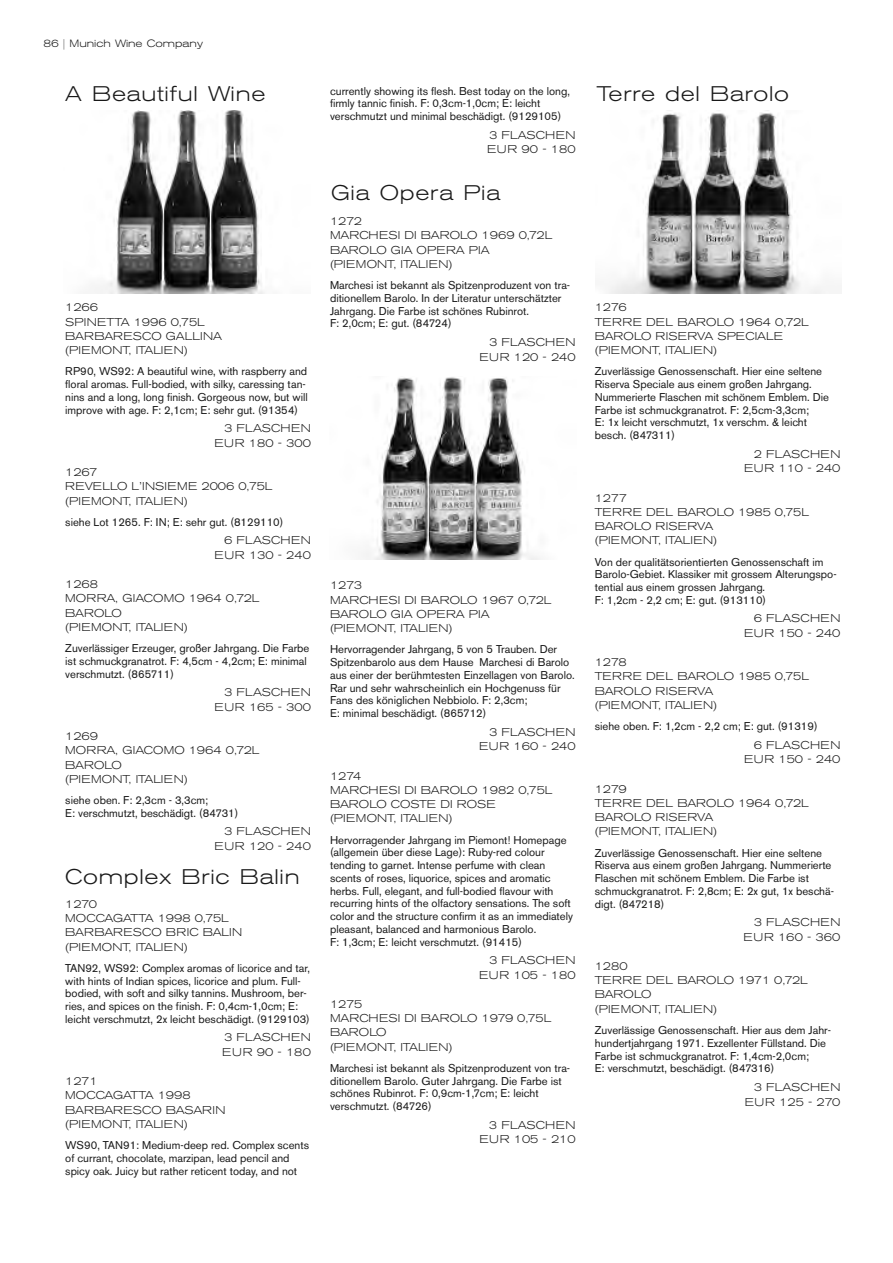
<style>
.page{position:relative;width:893px;height:1263px;background:#fff}
.page>*{position:absolute;margin:0;border:0;box-sizing:border-box;transform-origin:0 0}
.t1{font:300 expanded 21px "Akzidenz Grotesk BE";letter-spacing:.035em;color:#191919}
.t2{font:11.25px/12.8px "Akzidenz Grotesk BE";color:#191919}
.t3{font:300 expanded 11.25px/14.2px "Akzidenz Grotesk BE";letter-spacing:.015em;color:#191919}
.t4{font:300 expanded 11.25px/14.2px "Akzidenz Grotesk BE";letter-spacing:-.005em;color:#191919}
.t5{font:300 expanded 10.5px "Akzidenz Grotesk BE";color:#191919}
.s1{color:#757575}
</style>
<div class="page">
<svg style="left:94px;top:111px;width:171px;height:183px"></svg>
<svg style="left:363px;top:377px;width:177px;height:183px"></svg>
<svg style="left:609px;top:112px;width:216px;height:182px"></svg>
<p class="t5" style="left:43px;top:40px;width:161px">86 <span class="s1">|</span> Munich Wine Company</p>
<h1 class="t1" style="left:65px;top:87px;width:202px">A Beautiful Wine</h1>
<p class="t3" style="left:65px;top:301px;width:158px">1266<br>SPINETTA 1996 0,75L<br>BARBARESCO GALLINA (PIEMONT, ITALIEN)</p>
<p class="t2" style="left:65px;top:366px;width:244px">RP90, WS92: A beautiful wine, with raspberry and floral aromas. Full-bodied, with silky, caressing tan&shy;nins and a long, long finish. Gorgeous now, but will improve with age. F: 2,1cm; E: sehr gut. (91354)</p>
<p class="t3" style="left:214px;top:422px;width:98px;line-height:14.7px;text-align:right">3 FLASCHEN<br>EUR 180 - 300</p>
<p class="t3" style="left:65px;top:466px;width:209px">1267<br>REVELLO L’INSIEME 2006 0,75L (PIEMONT, ITALIEN)</p>
<p class="t2" style="left:65px;top:517px;width:220px">siehe Lot 1265. F: IN; E: sehr gut. (8129110)</p>
<p class="t3" style="left:215px;top:534px;width:98px;line-height:14.7px;text-align:right">6 FLASCHEN<br>EUR 130 - 240</p>
<p class="t3" style="left:65px;top:578px;width:196px">1268<br>MORRA, GIACOMO 1964 0,72L<br>BAROLO<br>(PIEMONT, ITALIEN)</p>
<p class="t2" style="left:65px;top:643px;width:246px">Zuverlässiger Erzeuger, großer Jahrgang. Die Farbe ist schmuckgranatrot. F: 4,5cm - 4,2cm; E: minimal verschmutzt. (865711)</p>
<p class="t3" style="left:215px;top:686px;width:98px;line-height:14.7px;text-align:right">3 FLASCHEN<br>EUR 165 - 300</p>
<p class="t3" style="left:65px;top:730px;width:196px">1269<br>MORRA, GIACOMO 1964 0,72L<br>BAROLO<br>(PIEMONT, ITALIEN)</p>
<p class="t2" style="left:65px;top:795px;width:174px">siehe oben. F: 2,3cm - 3,3cm;<br>E: verschmutzt, beschädigt. (84731)</p>
<p class="t3" style="left:215px;top:825px;width:98px;line-height:14.7px;text-align:right">3 FLASCHEN<br>EUR 120 - 240</p>
<h1 class="t1" style="left:65px;top:869px;width:236px">Complex Bric Balin</h1>
<p class="t4" style="left:65px;top:898px;width:179px">1270<br>MOCCAGATTA 1998 0,75L<br>BARBARESCO BRIC BALIN (PIEMONT, ITALIEN)</p>
<p class="t2" style="left:65px;top:963px;width:246px">TAN92, WS92: Complex aromas of licorice and tar, with hints of Indian spices, licorice and plum. Full&shy;bodied, with soft and silky tannins. Mushroom, ber&shy;ries, and spices on the finish. F: 0,4cm-1,0cm; E: leicht verschmutzt, 2x leicht beschädigt. (9129103)</p>
<p class="t3" style="left:222px;top:1031px;width:90px;line-height:14.7px">3 FLASCHEN<br>EUR 90 - 180</p>
<p class="t4" style="left:65px;top:1075px;width:162px">1271<br>MOCCAGATTA 1998<br>BARBARESCO BASARIN (PIEMONT, ITALIEN)</p>
<p class="t2" style="left:65px;top:1140px;width:245px">WS90, TAN91: Medium-deep red. Complex scents of currant, chocolate, marzipan, lead pencil and spicy oak. Juicy but rather reticent today, and not</p>
<p class="t2" style="left:330px;top:85px;width:241px">currently showing its flesh. Best today on the long, firmly tannic finish. F: 0,3cm-1,0cm; E: leicht verschmutzt und minimal beschädigt. (9129105)</p>
<p class="t3" style="left:487px;top:128px;width:90px;line-height:14.7px">3 FLASCHEN<br>EUR 90 - 180</p>
<h1 class="t1" style="left:331px;top:185px;width:171px">Gia Opera Pia</h1>
<p class="t3" style="left:330px;top:215px;width:224px">1272<br>MARCHESI DI BAROLO 1969 0,72L<br>BAROLO GIA OPERA PIA (PIEMONT, ITALIEN)</p>
<p class="t2" style="left:330px;top:280px;width:242px">Marchesi ist bekannt als Spitzenproduzent von tra&shy;ditionellem Barolo. In der Literatur unterschätzter Jahrgang. Die Farbe ist schönes Rubinrot.<br>F: 2,0cm; E: gut. (84724)</p>
<p class="t3" style="left:479px;top:336px;width:98px;line-height:14.7px;text-align:right">3 FLASCHEN<br>EUR 120 - 240</p>
<p class="t3" style="left:330px;top:579px;width:223px">1273<br>MARCHESI DI BAROLO 1967 0,72L<br>BAROLO GIA OPERA PIA (PIEMONT, ITALIEN)</p>
<p class="t2" style="left:330px;top:644px;width:246px">Hervorragender Jahrgang, 5 von 5 Trauben. Der Spitzenbarolo aus dem Hause Marchesi di Barolo aus einer der berühmtesten Einzellagen von Barolo.<br>Rar und sehr wahrscheinlich ein Hochgenuss für Fans des königlichen Nebbiolo. F: 2,3cm;<br>E: minimal beschädigt. (865712)</p>
<p class="t3" style="left:479px;top:725px;width:98px;line-height:14.7px;text-align:right">3 FLASCHEN<br>EUR 160 - 240</p>
<p class="t3" style="left:330px;top:769px;width:224px">1274<br>MARCHESI DI BAROLO 1982 0,75L<br>BAROLO COSTE DI ROSE (PIEMONT, ITALIEN)</p>
<p class="t2" style="left:330px;top:834px;width:244px">Hervorragender Jahrgang im Piemont! Homepage (allgemein über diese Lage): Ruby-red colour tending to garnet. Intense perfume with clean scents of roses, liquorice, spices and aromatic herbs. Full, elegant, and full-bodied flavour with recurring hints of the olfactory sensations. The soft color and the structure confirm it as an immediately pleasant, balanced and harmonious Barolo.<br>F: 1,3cm; E: leicht verschmutzt. (91415)</p>
<p class="t3" style="left:479px;top:954px;width:98px;line-height:14.7px;text-align:right">3 FLASCHEN<br>EUR 105 - 180</p>
<p class="t4" style="left:330px;top:998px;width:223px">1275<br>MARCHESI DI BAROLO 1979 0,75L<br>BAROLO<br>(PIEMONT, ITALIEN)</p>
<p class="t2" style="left:330px;top:1063px;width:242px">Marchesi ist bekannt als Spitzenproduzent von tra&shy;ditionellem Barolo. Guter Jahrgang. Die Farbe ist schönes Rubinrot. F: 0,9cm-1,7cm; E: leicht verschmutzt. (84726)</p>
<p class="t3" style="left:479px;top:1118px;width:98px;line-height:14.7px;text-align:right">3 FLASCHEN<br>EUR 105 - 210</p>
<h1 class="t1" style="left:597px;top:87px;width:194px">Terre del Barolo</h1>
<p class="t3" style="left:595px;top:301px;width:216px">1276<br>TERRE DEL BAROLO 1964 0,72L<br>BAROLO RISERVA SPECIALE (PIEMONT, ITALIEN)</p>
<p class="t2" style="left:595px;top:366px;width:236px">Zuverlässige Genossenschaft. Hier eine seltene Riserva Speciale aus einem großen Jahrgang.<br>Nummerierte Flaschen mit schönem Emblem. Die Farbe ist schmuckgranatrot. F: 2,5cm-3,3cm;<br>E: 1x leicht verschmutzt, 1x verschm. &amp; leicht besch. (847311)</p>
<p class="t3" style="left:744px;top:447px;width:98px;line-height:14.7px;text-align:right">2 FLASCHEN<br>EUR 110 - 240</p>
<p class="t3" style="left:595px;top:491px;width:216px">1277<br>TERRE DEL BAROLO 1985 0,75L<br>BAROLO RISERVA<br>(PIEMONT, ITALIEN)</p>
<p class="t2" style="left:595px;top:556px;width:243px">Von der qualitätsorientierten Genossenschaft im Barolo-Gebiet. Klassiker mit grossem Alterungspo&shy;tential aus einem grossen Jahrgang.<br>F: 1,2cm - 2,2 cm; E: gut. (913110)</p>
<p class="t3" style="left:744px;top:612px;width:98px;line-height:14.7px;text-align:right">6 FLASCHEN<br>EUR 150 - 240</p>
<p class="t3" style="left:595px;top:656px;width:216px">1278<br>TERRE DEL BAROLO 1985 0,75L<br>BAROLO RISERVA<br>(PIEMONT, ITALIEN)</p>
<p class="t2" style="left:595px;top:721px;width:224px">siehe oben. F: 1,2cm - 2,2 cm; E: gut. (91319)</p>
<p class="t3" style="left:744px;top:738px;width:98px;line-height:14.7px;text-align:right">6 FLASCHEN<br>EUR 150 - 240</p>
<p class="t3" style="left:595px;top:782px;width:216px">1279<br>TERRE DEL BAROLO 1964 0,72L<br>BAROLO RISERVA<br>(PIEMONT, ITALIEN)</p>
<p class="t2" style="left:595px;top:847px;width:241px">Zuverlässige Genossenschaft. Hier eine seltene Riserva aus einem großen Jahrgang. Nummerierte Flaschen mit schönem Emblem. Die Farbe ist schmuckgranatrot. F: 2,8cm; E: 2x gut, 1x beschä&shy;digt. (847218)</p>
<p class="t3" style="left:744px;top:916px;width:98px;line-height:14.7px;text-align:right">3 FLASCHEN<br>EUR 160 - 360</p>
<p class="t4" style="left:595px;top:960px;width:215px">1280<br>TERRE DEL BAROLO 1971 0,72L<br>BAROLO<br>(PIEMONT, ITALIEN)</p>
<p class="t2" style="left:595px;top:1025px;width:238px">Zuverlässige Genossenschaft. Hier aus dem Jahr&shy;hundertjahrgang 1971. Exzellenter Füllstand. Die Farbe ist schmuckgranatrot. F: 1,4cm-2,0cm;<br>E: verschmutzt, beschädigt. (847316)</p>
<p class="t3" style="left:745px;top:1080px;width:97px;line-height:14.7px;text-align:right">3 FLASCHEN<br>EUR 125 - 270</p>
</div>
